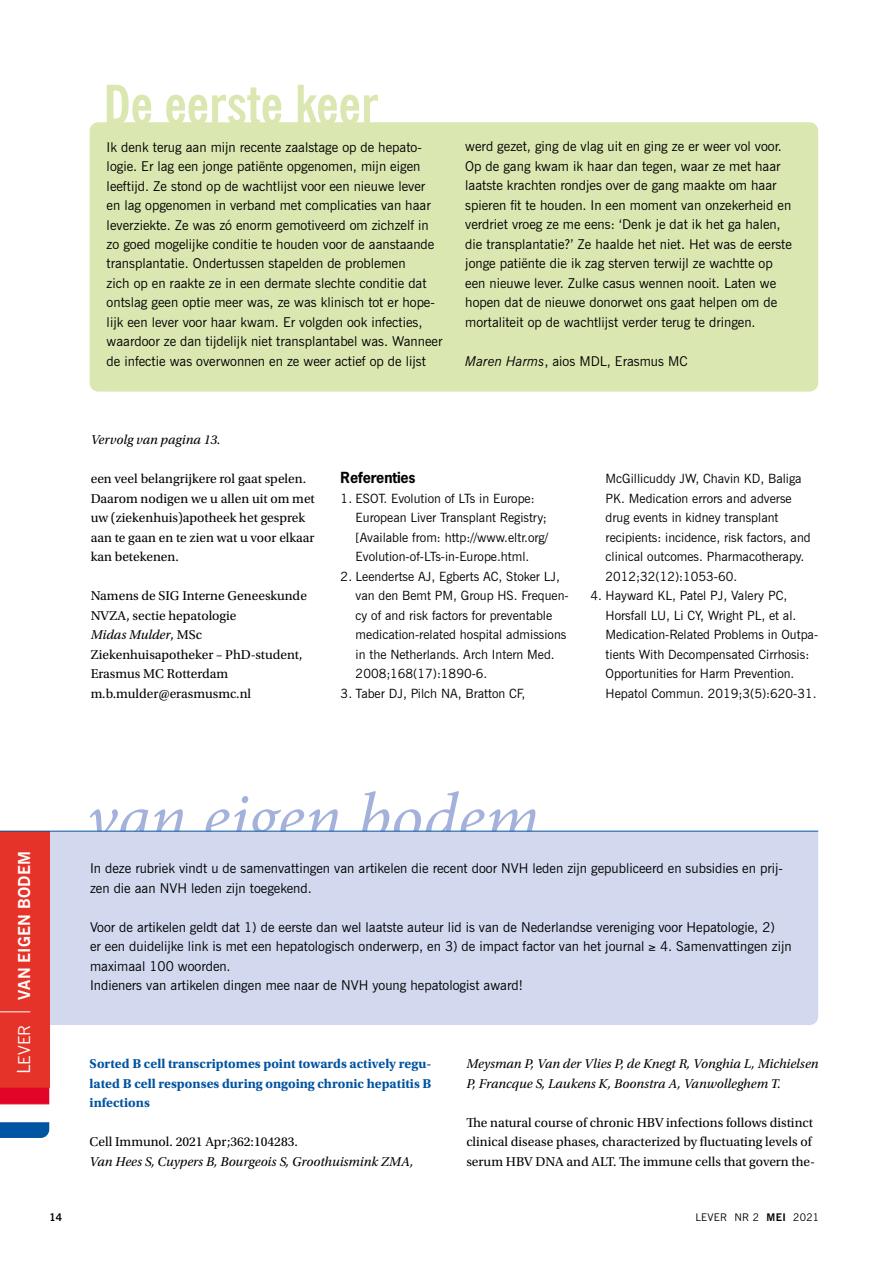
<style>
.page{position:relative;width:893px;height:1263px;background:#fff}
.page>*{position:absolute;margin:0;border:0;box-sizing:border-box;transform-origin:0 0}
.t1{font:italic 69px "Minion Pro";letter-spacing:-.005em;color:#a4b2db}
.t2{font:700 condensed 54px "News Gothic BT";color:#dbe7b1}
.t3{font:700 16.5px "News Gothic BT";letter-spacing:.005em;color:#fff}
.t4{font:16.5px "News Gothic BT";color:#fff}
.t5{font:700 14.4px "News Gothic";letter-spacing:-.01em;color:#000}
.t6{font:13.5px/19.5px "News Gothic BT";color:#000}
.t7{font:13.5px/19.5px "Utopia Std";color:#000}
.t8{font:italic 13.5px/19.5px "Utopia Std";color:#000}
.t9{font:700 13.5px/19.5px "Utopia Std";color:#0053a1;text-align:justify}
.t10{font:12.75px/19.5px "News Gothic BT";color:#000}
.t11{font:10.5px "News Gothic BT";letter-spacing:.03em;color:#000}
.t12{font:700 10.5px "News Gothic BT";color:#000}
.s1{font-style:italic}
.s2{font-size:18px}
.s3{font-weight:700}
</style>
<div class="page">
<div style="left:90px;top:122px;width:728px;height:270px;background:#dbe7b1;border-radius:9px"></div>
<div style="left:49px;top:832px;width:769px;height:193px;background:#d2d8ee"></div>
<div style="left:0;top:831px;width:49px;height:257px;background:#e63329"></div>
<img style="left:0;top:1088px;width:49px;height:50px">
<hr style="left:0;top:831px;width:818px;height:1px;background:#0053a1">
<hr style="left:0;top:1011px;width:30px;height:1px;background:#fff">
<h2 class="t2" style="left:103px;top:72px;width:276px">De eerste keer</h2>
<p class="t6" style="left:107px;top:137px;width:337px">Ik denk terug aan mijn recente zaalstage op de hepato&shy;logie. Er lag een jonge patiënte opgenomen, mijn eigen leeftijd. Ze stond op de wachtlijst voor een nieuwe lever en lag opgenomen in verband met complicaties van haar leverziekte. Ze was zó enorm gemotiveerd om zichzelf in zo goed mogelijke conditie te houden voor de aanstaande transplantatie. Ondertussen stapelden de problemen<br>zich op en raakte ze in een dermate slechte conditie dat ontslag geen optie meer was, ze was klinisch tot er hope&shy;lijk een lever voor haar kwam. Er volgden ook infecties, waardoor ze dan tijdelijk niet transplantabel was. Wanneer de infectie was overwonnen en ze weer actief op de lijst</p>
<p class="t6" style="left:465px;top:137px;width:328px">werd gezet, ging de vlag uit en ging ze er weer vol voor.<br>Op de gang kwam ik haar dan tegen, waar ze met haar laatste krachten rondjes over de gang maakte om haar spieren fit te houden. In een moment van onzekerheid en verdriet vroeg ze me eens: ‘Denk je dat ik het ga halen, die transplantatie?’ Ze haalde het niet. Het was de eerste jonge patiënte die ik zag sterven terwijl ze wachtte op een nieuwe lever. Zulke casus wennen nooit. Laten we hopen dat de nieuwe donorwet ons gaat helpen om de mortaliteit op de wachtlijst verder terug te dringen.</p>
<p class="t6" style="left:465px;top:351px;width:224px"><span class="s1">Maren Harms</span>, aios MDL, Erasmus MC</p>
<p class="t8" style="left:91px;top:430px;width:131px">Vervolg van pagina 13.</p>
<p class="t7" style="left:91px;top:469px;width:226px">een veel belangrijkere rol gaat spelen.<br>Daarom nodigen we u allen uit om met uw (ziekenhuis)apotheek het gesprek aan te gaan en te zien wat u voor elkaar kan betekenen.</p>
<p class="t7" style="left:91px;top:586px;width:218px">Namens de SIG Interne Geneeskunde<br>NVZA, sectie hepatologie<br><span class="s1">Midas Mulder</span>, MSc<br>Ziekenhuisapotheker – PhD-student,<br>Erasmus MC Rotterdam m.b.mulder@erasmusmc.nl</p>
<p class="t5" style="left:341px;top:468px;width:76px">Referenties</p>
<p class="t10" style="left:356px;top:488px;width:194px;text-indent:-15px">1. ESOT. Evolution of LTs in Europe:<br>European Liver Transplant Registry; [Available from: http://www.eltr.org/ Evolution-of-LTs-in-Europe.html.</p>
<p class="t10" style="left:356px;top:566px;width:215px;text-indent:-15px">2. Leendertse AJ, Egberts AC, Stoker LJ, van den Bemt PM, Group HS. Frequen&shy;cy of and risk factors for preventable medication-related hospital admissions in the Netherlands. Arch Intern Med.<br>2008;168(17):1890-6.</p>
<p class="t10" style="left:341px;top:683px;width:186px">3. Taber DJ, Pilch NA, Bratton CF,</p>
<p class="t10" style="left:606px;top:469px;width:207px">McGillicuddy JW, Chavin KD, Baliga PK. Medication errors and adverse drug events in kidney transplant recipients: incidence, risk factors, and clinical outcomes. Pharmacotherapy.<br>2012;32(12):1053-60.</p>
<p class="t10" style="left:606px;top:586px;width:214px;text-indent:-15px">4. Hayward KL, Patel PJ, Valery PC, Horsfall LU, Li CY, Wright PL, et al.<br>Medication-Related Problems in Outpa&shy;tients With Decompensated Cirrhosis:<br>Opportunities for Harm Prevention.<br>Hepatol Commun. 2019;3(5):620-31.</p>
<p class="t3" style="left:14px;top:1000px;width:150px;rotate:-90deg">VAN EIGEN BODEM</p>
<p class="t4" style="left:14px;top:1074px;width:50px;rotate:-90deg"><span class="s2">L</span>EVER</p>
<h1 class="t1" style="left:87px;top:771px;width:454px">van eigen bodem</h1>
<p class="t6" style="left:90px;top:858px;width:694px">In deze rubriek vindt u de samenvattingen van artikelen die recent door NVH leden zijn gepubliceerd en subsidies en prij&shy;zen die aan NVH leden zijn toegekend.</p>
<p class="t6" style="left:90px;top:917px;width:703px">Voor de artikelen geldt dat 1) de eerste dan wel laatste auteur lid is van de Nederlandse vereniging voor Hepatologie, 2)<br>er een duidelijke link is met een hepatologisch onderwerp, en 3) de impact factor van het journal ≥ 4. Samenvattingen zijn maximaal 100 woorden.<br>Indieners van artikelen dingen mee naar de NVH young hepatologist award!</p>
<p class="t9" style="left:90px;top:1054px;width:343px">Sorted B cell transcriptomes point towards actively regu&shy;lated B cell responses during ongoing chronic hepatitis B infections</p>
<p class="t7" style="left:90px;top:1132px;width:210px">Cell Immunol. 2021 Apr;362:104283.</p>
<p class="t8" style="left:90px;top:1152px;width:325px">Van Hees S, Cuypers B, Bourgeois S, Groothuismink ZMA,</p>
<p class="t8" style="left:466px;top:1054px;width:354px">Meysman P, Van der Vlies P, de Knegt R, Vonghia L, Michielsen<br>P, Francque S, Laukens K, Boonstra A, Vanwolleghem T.</p>
<p class="t7" style="left:466px;top:1113px;width:350px">The natural course of chronic HBV infections follows distinct clinical disease phases, characterized by fluctuating levels of serum HBV DNA and ALT. The immune cells that govern the-</p>
<p class="t12" style="left:50px;top:1211px;width:14px">14</p>
<p class="t11" style="left:695px;top:1211px;width:125px">LEVER NR 2 <span class="s3">MEI</span> 2021</p>
</div>
